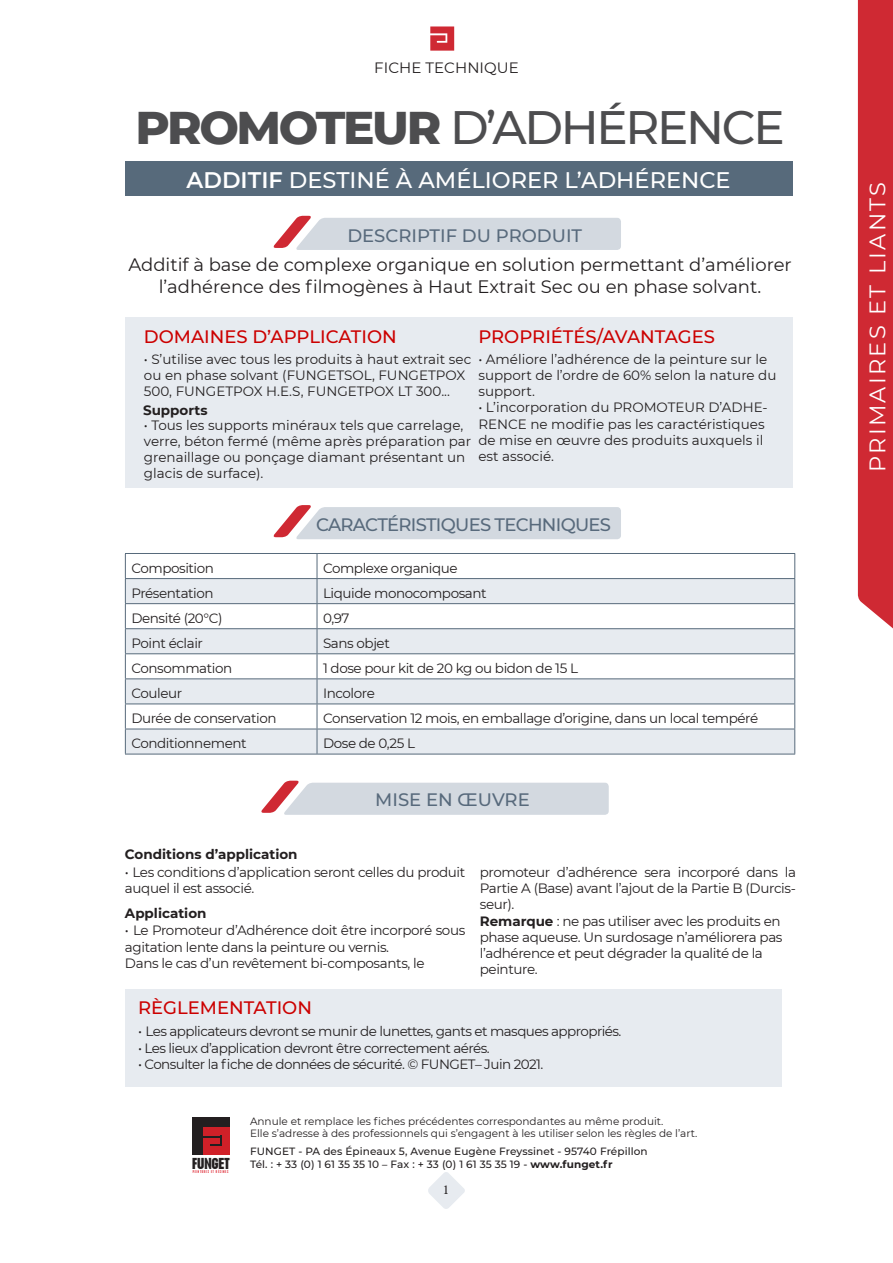
<style>
.page{position:relative;width:893px;height:1263px;background:#fff}
.page>*{position:absolute;margin:0;border:0;box-sizing:border-box;transform-origin:0 0}
.t1{font:500 46.8px "Montserrat";letter-spacing:-.05em;color:#4d4d4f}
.t2{font:500 22.5px "Montserrat";color:#fff}
.t3{font:22.5px "Montserrat";letter-spacing:.1em;color:#fff}
.t4{font:18px/21.6px "Montserrat";color:#231f20;text-align:center}
.t5{font:500 18px "Montserrat";color:#c00}
.t6{font:500 18px "Montserrat";color:#586a7c}
.t7{font:500 18px "Montserrat";letter-spacing:-.035em;color:#586a7c}
.t8{font:15px "Montserrat";letter-spacing:.005em;color:#231f20}
.t9{font:700 condensed 14.55px "Placard";color:#231f20}
.t10{font:13.5px/16.2px "Montserrat";letter-spacing:-.025em;color:#231f20}
.t11{font:13.5px/16.2px "Montserrat";color:#231f20}
.t12{font:700 13.5px "Montserrat";color:#231f20}
.t13{font:13.5px "Minion Pro";color:#231f20}
.t14{font:10.5px/12.6px "Montserrat";color:#231f20}
.t15{font:500 10.5px "Montserrat";letter-spacing:.01em;color:#231f20}
.t16{font:condensed 3.45px "Placard";letter-spacing:.2em;color:#df2632}
.s1{font-weight:800}
.s2{font-weight:600}
.s3{font-weight:700}
</style>
<div class="page">
<svg style="left:428px;top:1172px;width:37px;height:37px"></svg>
<div style="left:125px;top:161px;width:667px;height:35px;background:#576a7b"></div>
<svg style="left:430px;top:26px;width:24px;height:25px"></svg>
<div style="left:858px;top:0;width:35px;height:629px;background:#cf2933"></div>
<svg style="left:273px;top:216px;width:348px;height:34px;background:#d7d6dd"></svg>
<svg style="left:273px;top:505px;width:348px;height:34px;background:#d8d7dd"></svg>
<div style="left:125px;top:318px;width:667px;height:170px;background:#e7ebf0"></div>
<svg style="left:126px;top:579px;width:668px;height:175px;fill:#e7ebf0"></svg>
<hr style="left:125px;top:553px;width:192px;height:1px;background:#576a7b">
<hr style="left:317px;top:553px;width:478px;height:1px;background:#576a7b">
<hr style="left:125px;top:578px;width:192px;height:1px;background:#576a7b">
<hr style="left:317px;top:578px;width:478px;height:1px;background:#576a7b">
<hr style="left:125px;top:603px;width:192px;height:1px;background:#576a7b">
<hr style="left:317px;top:603px;width:478px;height:1px;background:#576a7b">
<hr style="left:125px;top:628px;width:192px;height:1px;background:#576a7b">
<hr style="left:317px;top:628px;width:478px;height:1px;background:#576a7b">
<hr style="left:125px;top:653px;width:192px;height:1px;background:#576a7b">
<hr style="left:317px;top:653px;width:478px;height:1px;background:#576a7b">
<hr style="left:125px;top:678px;width:192px;height:1px;background:#576a7b">
<hr style="left:317px;top:678px;width:478px;height:1px;background:#576a7b">
<hr style="left:125px;top:703px;width:192px;height:1px;background:#576a7b">
<hr style="left:317px;top:703px;width:478px;height:1px;background:#576a7b">
<hr style="left:125px;top:729px;width:192px;height:1px;background:#576a7b">
<svg style="left:125px;top:554px;width:1px;height:200px"></svg>
<hr style="left:317px;top:729px;width:478px;height:1px;background:#576a7b">
<svg style="left:317px;top:554px;width:1px;height:200px"></svg>
<svg style="left:794px;top:554px;width:1px;height:200px"></svg>
<hr style="left:125px;top:754px;width:192px;height:1px;background:#576a7b">
<hr style="left:317px;top:754px;width:478px;height:1px;background:#576a7b">
<svg style="left:261px;top:781px;width:348px;height:34px;background:#d7d6dd"></svg>
<div style="left:125px;top:989px;width:657px;height:97px;background:#e7ebf0"></div>
<div style="left:193px;top:1118px;width:37px;height:37px;background:#231f20"></div>
<div style="left:203px;top:1128px;width:27px;height:27px;background:#d02028"></div>
<svg style="left:203px;top:1136px;width:19px;height:10px"></svg>
<p class="t8" style="left:374px;top:57px;width:146px">FICHE TECHNIQUE</p>
<p class="t1" style="left:135px;top:95px;width:651px"><span class="s1">PROMOTEUR</span> D’ADHÉRENCE</p>
<p class="t2" style="left:187px;top:164px;width:546px"><span class="s2">ADDITIF</span> DESTINÉ À AMÉLIORER L’ADHÉRENCE</p>
<p class="t6" style="left:347px;top:223px;width:236px">DESCRIPTIF DU PRODUIT</p>
<p class="t4" style="left:128px;top:253px;width:665px">Additif à base de complexe organique en solution permettant d’améliorer l’adhérence des filmogènes à Haut Extrait Sec ou en phase solvant.</p>
<p class="t5" style="left:144px;top:324px;width:254px">DOMAINES D’APPLICATION</p>
<p class="t5" style="left:478px;top:324px;width:238px">PROPRIÉTÉS/AVANTAGES</p>
<p class="t11" style="left:144px;top:350px;width:329px">• S’utilise avec tous les produits à haut extrait sec ou en phase solvant (FUNGETSOL, FUNGETPOX<br>500, FUNGETPOX H.E.S, FUNGETPOX LT 300...</p>
<p class="t11" style="left:144px;top:416px;width:329px">• Tous les supports minéraux tels que carrelage, verre, béton fermé (même après préparation par grenaillage ou ponçage diamant présentant un glacis de surface).</p>
<p class="t12" style="left:143px;top:400px;width:66px">Supports</p>
<p class="t11" style="left:478px;top:350px;width:290px">• Améliore l’adhérence de la peinture sur le</p>
<p class="t11" style="left:478px;top:367px;width:300px">support de l’ordre de 60% selon la nature du support.</p>
<p class="t11" style="left:478px;top:399px;width:291px">• L’incorporation du PROMOTEUR D’ADHE-RENCE ne modifie pas les caractéristiques de mise en œuvre des produits auxquels il est associé.</p>
<p class="t7" style="left:316px;top:512px;width:296px">CARACTÉRISTIQUES TECHNIQUES</p>
<p class="t10" style="left:131px;top:559px;width:84px">Composition</p>
<p class="t10" style="left:323px;top:559px;width:136px">Complexe organique</p>
<p class="t10" style="left:131px;top:584px;width:84px">Présentation</p>
<p class="t10" style="left:323px;top:584px;width:165px">Liquide monocomposant</p>
<p class="t10" style="left:131px;top:609px;width:93px">Densité (20°C)</p>
<p class="t10" style="left:323px;top:609px;width:28px">0,97</p>
<p class="t10" style="left:131px;top:634px;width:73px">Point éclair</p>
<p class="t10" style="left:323px;top:634px;width:68px">Sans objet</p>
<p class="t10" style="left:131px;top:659px;width:102px">Consommation</p>
<p class="t10" style="left:323px;top:659px;width:257px">1 dose pour kit de 20 kg ou bidon de 15 L</p>
<p class="t10" style="left:131px;top:684px;width:52px">Couleur</p>
<p class="t10" style="left:323px;top:684px;width:53px">Incolore</p>
<p class="t10" style="left:131px;top:710px;width:147px">Durée de conservation</p>
<p class="t10" style="left:323px;top:710px;width:437px">Conservation 12 mois, en emballage d’origine, dans un local tempéré</p>
<p class="t10" style="left:131px;top:735px;width:117px">Conditionnement</p>
<p class="t10" style="left:323px;top:735px;width:94px">Dose de 0,25 L</p>
<p class="t12" style="left:125px;top:844px;width:174px">Conditions d’application</p>
<p class="t6" style="left:375px;top:787px;width:156px">MISE EN ŒUVRE</p>
<p class="t10" style="left:125px;top:863px;width:342px">• Les conditions d’application seront celles du produit auquel il est associé.</p>
<p class="t10" style="left:480px;top:863px;width:318px;text-align:justify">promoteur d’adhérence sera incorporé dans la Partie A (Base) avant l’ajout de la Partie B (Durcis&shy;seur).</p>
<p class="t10" style="left:480px;top:912px;width:304px"><span class="s3">Remarque</span> : ne pas utiliser avec les produits en phase aqueuse. Un surdosage n’améliorera pas l’adhérence et peut dégrader la qualité de la peinture.</p>
<p class="t12" style="left:125px;top:903px;width:83px">Application</p>
<p class="t10" style="left:125px;top:922px;width:342px">• Le Promoteur d’Adhérence doit être incorporé sous agitation lente dans la peinture ou vernis.</p>
<p class="t10" style="left:125px;top:954px;width:301px">Dans le cas d’un revêtement bi-composants, le</p>
<p class="t5" style="left:138px;top:995px;width:175px">RÈGLEMENTATION</p>
<p class="t10" style="left:138px;top:1023px;width:485px">• Les applicateurs devront se munir de lunettes, gants et masques appropriés.</p>
<p class="t10" style="left:138px;top:1039px;width:353px">• Les lieux d’application devront être correctement aérés.</p>
<p class="t10" style="left:138px;top:1055px;width:407px">• Consulter la fiche de données de sécurité. © FUNGET– Juin 2021.</p>
<p class="t9" style="left:192px;top:1155px;width:39px">FUNGET</p>
<p class="t16" style="left:193px;top:1169px;width:37px">PEINTURES ET RÉSINES</p>
<p class="t14" style="left:250px;top:1114px;width:449px">Annule et remplace les fiches précédentes correspondantes au même produit.<br>Elle s’adresse à des professionnels qui s’engagent à les utiliser selon les règles de l’art.</p>
<p class="t15" style="left:250px;top:1144px;width:399px">FUNGET - PA des Épineaux 5, Avenue Eugène Freyssinet - 95740 Frépillon</p>
<p class="t15" style="left:250px;top:1157px;width:364px">Tél. : + 33 (0) 1 61 35 35 10 – Fax : + 33 (0) 1 61 35 35 19 - <span class="s3">www.funget.fr</span></p>
<p class="t13" style="left:443px;top:1180px;width:8px">1</p>
<p class="t3" style="left:862px;top:472px;width:291px;rotate:-90deg">PRIMAIRES ET LIANTS</p>
</div>
